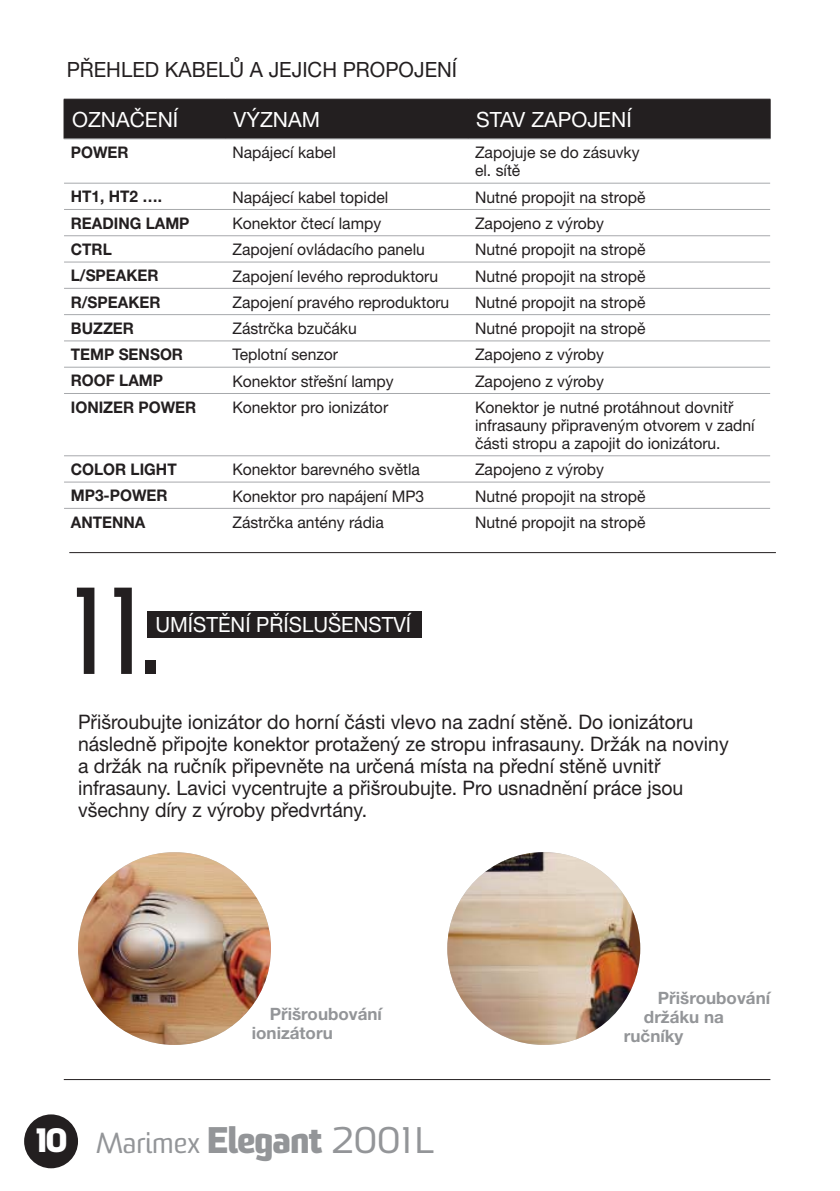
<style>
.page{position:relative;width:840px;height:1191px;background:#fff}
.page>*{position:absolute;margin:0;border:0;box-sizing:border-box;transform-origin:0 0}
.t1{font:120px "Sommet";color:#231f20}
.t2{font:28px "Sommet";color:#939598}
.t3{font:21px "Helvetica Neue CE";color:#fff}
.t4{font:21px "Helvetica Neue CE";color:#231f20}
.t5{font:20px/22px "Helvetica Neue CE";color:#231f20}
.t6{font:700 17px/19px "Helvetica Neue CE";color:#939598}
.t7{font:16px/18px "Helvetica Neue CE";color:#231f20}
.t8{font:700 16px "Helvetica Neue CE";color:#231f20;scale:.96 1}
.s1{font-weight:800;font-size:32.8px;color:#fff}
.s2{font-weight:800;font-size:36px}
.s3{font-size:36px}
</style>
<div class="page">
<hr style="left:64px;top:1079px;width:706px;height:1px;background:#231f20">
<div style="left:24px;top:1114px;width:54px;height:54px;background:#231f20;border-radius:50%"></div>
<div style="left:65px;top:100px;width:704px;height:38px;background:#231f20"></div>
<hr style="left:64px;top:99px;width:161px;height:1px;background:#231f20">
<hr style="left:64px;top:99px;width:1px;height:40px;background:#231f20">
<hr style="left:225px;top:99px;width:243px;height:1px;background:#231f20">
<hr style="left:225px;top:99px;width:1px;height:40px;background:#231f20">
<hr style="left:468px;top:99px;width:302px;height:1px;background:#231f20">
<hr style="left:467px;top:99px;width:1px;height:40px;background:#231f20">
<hr style="left:769px;top:99px;width:1px;height:40px;background:#231f20">
<hr style="left:64px;top:138px;width:706px;height:1px;background:#a7a9ac">
<hr style="left:64px;top:482px;width:705px;height:1px;background:#a7a9ac">
<hr style="left:64px;top:508px;width:705px;height:1px;background:#a7a9ac">
<hr style="left:64px;top:183px;width:705px;height:1px;background:#a7a9ac">
<hr style="left:64px;top:209px;width:705px;height:1px;background:#a7a9ac">
<hr style="left:64px;top:235px;width:705px;height:1px;background:#a7a9ac">
<hr style="left:64px;top:262px;width:705px;height:1px;background:#a7a9ac">
<hr style="left:64px;top:288px;width:705px;height:1px;background:#a7a9ac">
<hr style="left:64px;top:314px;width:705px;height:1px;background:#a7a9ac">
<hr style="left:64px;top:340px;width:705px;height:1px;background:#a7a9ac">
<hr style="left:64px;top:367px;width:705px;height:1px;background:#a7a9ac">
<hr style="left:64px;top:393px;width:705px;height:1px;background:#a7a9ac">
<hr style="left:64px;top:455px;width:705px;height:1px;background:#a7a9ac">
<hr style="left:69px;top:552px;width:706px;height:1px;background:#231f20">
<div style="left:147px;top:611px;width:274px;height:27px;background:#231f20"></div>
<img style="left:447px;top:852px;width:193px;height:193px;border-radius:50%">
<img style="left:78px;top:852px;width:193px;height:193px;border-radius:50%">
<h3 class="t4" style="left:67px;top:62px;width:392px">PŘEHLED KABELŮ A JEJICH PROPOJENÍ</h3>
<h3 class="t3" style="left:72px;top:112px;width:108px">OZNAČENÍ</h3>
<h3 class="t3" style="left:233px;top:112px;width:88px">VÝZNAM</h3>
<h3 class="t3" style="left:476px;top:112px;width:157px">STAV ZAPOJENÍ</h3>
<p class="t8" style="left:71px;top:147px;width:62px">POWER</p>
<p class="t7" style="left:232px;top:145px;width:105px">Napájecí kabel</p>
<p class="t7" style="left:475px;top:145px;width:166px">Zapojuje se do zásuvky el. sítě</p>
<p class="t8" style="left:71px;top:191px;width:96px">HT1, HT2 ….</p>
<p class="t7" style="left:232px;top:189px;width:157px">Napájecí kabel topidel</p>
<p class="t7" style="left:475px;top:189px;width:172px">Nutné propojit na stropě</p>
<p class="t8" style="left:71px;top:217px;width:125px">READING LAMP</p>
<p class="t7" style="left:232px;top:215px;width:150px">Konektor čtecí lampy</p>
<p class="t7" style="left:475px;top:215px;width:130px">Zapojeno z výroby</p>
<p class="t8" style="left:71px;top:243px;width:44px">CTRL</p>
<p class="t7" style="left:232px;top:242px;width:194px">Zapojení ovládacího panelu</p>
<p class="t7" style="left:475px;top:242px;width:172px">Nutné propojit na stropě</p>
<p class="t8" style="left:71px;top:270px;width:93px">L/SPEAKER</p>
<p class="t7" style="left:232px;top:268px;width:207px">Zapojení levého reproduktoru</p>
<p class="t7" style="left:475px;top:268px;width:172px">Nutné propojit na stropě</p>
<p class="t8" style="left:71px;top:296px;width:95px">R/SPEAKER</p>
<p class="t7" style="left:232px;top:294px;width:218px">Zapojení pravého reproduktoru</p>
<p class="t7" style="left:475px;top:294px;width:172px">Nutné propojit na stropě</p>
<p class="t8" style="left:71px;top:322px;width:67px">BUZZER</p>
<p class="t7" style="left:232px;top:321px;width:126px">Zástrčka bzučáku</p>
<p class="t7" style="left:475px;top:321px;width:172px">Nutné propojit na stropě</p>
<p class="t8" style="left:71px;top:349px;width:118px">TEMP SENSOR</p>
<p class="t7" style="left:232px;top:347px;width:107px">Teplotní senzor</p>
<p class="t7" style="left:475px;top:347px;width:130px">Zapojeno z výroby</p>
<p class="t8" style="left:71px;top:375px;width:98px">ROOF LAMP</p>
<p class="t7" style="left:232px;top:373px;width:163px">Konektor střešní lampy</p>
<p class="t7" style="left:475px;top:373px;width:130px">Zapojeno z výroby</p>
<p class="t8" style="left:71px;top:401px;width:132px">IONIZER POWER</p>
<p class="t7" style="left:232px;top:399px;width:157px">Konektor pro ionizátor</p>
<p class="t7" style="left:475px;top:399px;width:281px">Konektor je nutné protáhnout dovnitř infrasauny připraveným otvorem v zadní části stropu a zapojit do ionizátoru.</p>
<p class="t8" style="left:71px;top:463px;width:112px">COLOR LIGHT</p>
<p class="t7" style="left:232px;top:462px;width:189px">Konektor barevného světla</p>
<p class="t7" style="left:475px;top:462px;width:130px">Zapojeno z výroby</p>
<p class="t8" style="left:71px;top:490px;width:102px">MP3-POWER</p>
<p class="t7" style="left:232px;top:488px;width:193px">Konektor pro napájení MP3</p>
<p class="t7" style="left:475px;top:488px;width:172px">Nutné propojit na stropě</p>
<p class="t8" style="left:71px;top:516px;width:79px">ANTENNA</p>
<p class="t7" style="left:232px;top:514px;width:153px">Zástrčka antény rádia</p>
<p class="t7" style="left:475px;top:514px;width:172px">Nutné propojit na stropě</p>
<h1 class="t1" style="left:64px;top:588px;width:99px">11.</h1>
<h3 class="t3" style="left:155px;top:617px;width:257px">UMÍSTĚNÍ PŘÍSLUŠENSTVÍ</h3>
<p class="t5" style="left:78px;top:712px;width:651px">Přišroubujte ionizátor do horní části vlevo na zadní stěně. Do ionizátoru následně připojte konektor protažený ze stropu infrasauny. Držák na noviny a držák na ručník připevněte na určená místa na přední stěně uvnitř infrasauny. Lavici vycentrujte a přišroubujte. Pro usnadnění práce jsou všechny díry z výroby předvrtány.</p>
<p class="t6" style="left:252px;top:1006px;width:132px;text-indent:18px">Přišroubování ionizátoru</p>
<h2 class="t2" style="left:35px;top:1132px;width:400px"><span class="s1">10</span> Marimex <span class="s2">Elegant</span> <span class="s3">2001 L</span></h2>
<p class="t6" style="left:657px;top:989px;width:114px">Přišroubování</p>
<p class="t6" style="left:643px;top:1008px;width:81px">držáku na</p>
<p class="t6" style="left:623px;top:1027px;width:61px">ručníky</p>
</div>
